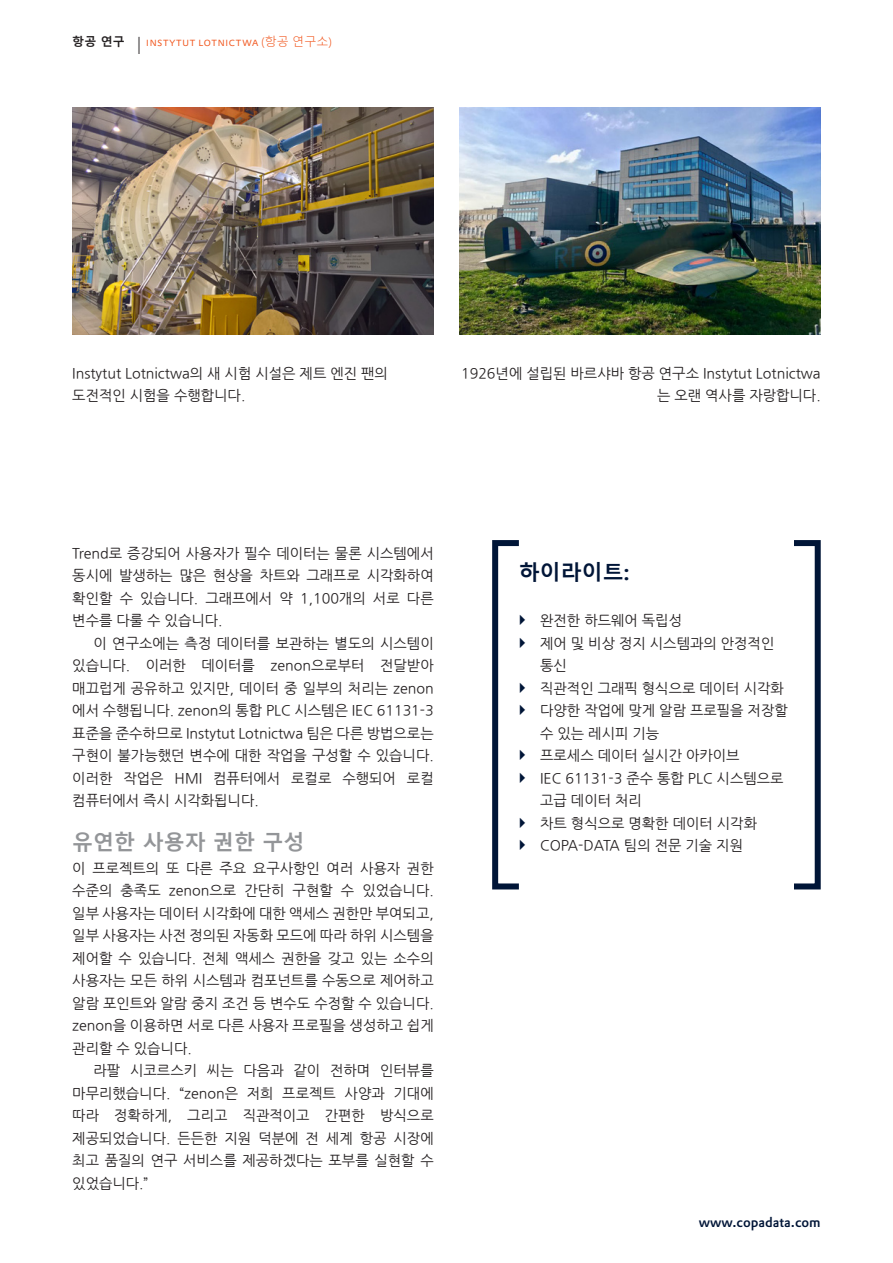
<style>
.page{position:relative;width:893px;height:1263px;background:#fff}
.page>*{position:absolute;margin:0;border:0;box-sizing:border-box;transform-origin:0 0}
.headlines_in_copy_le{font:700 21px "Malgun Gothic";color:#939598}
.headline_in_factbox{font:700 21px "Malgun Gothic";color:#001537}
.copy_indent_KOREAN{font:14.25px/22.5px "Nanum Gothic";color:#231f20;text-align:justify}
.copy_no_indent_KOREA{font:14.25px/22.5px "Nanum Gothic";color:#231f20}
.Caption_align_right{font:14.25px/22.5px "Nanum Gothic";color:#231f20;text-align:right}
.Caption_left_KR{font:14.25px/22.5px "Nanum Gothic";color:#231f20}
.t1{font:500 13.5px "DTL Prokyon TOT";color:#001537}
.t2{font:300 12px "DTL Prokyon TOT Caps";letter-spacing:.005em;color:#f15921}
.s1{font-family:"Malgun Gothic";font-weight:700;color:#231f20}
.s2{font-size:24px;color:#231f20}
.s3{font-family:"Malgun Gothic"}
</style>
<div class="page">
<div style="left:791px;top:540px;width:30px;height:349px;border:6px solid #001537"></div>
<div style="left:492px;top:540px;width:30px;height:349px;border:6px solid #001537"></div>
<img style="left:72px;top:107px;width:362px;height:227px">
<img style="left:459px;top:107px;width:362px;height:227px">
<svg style="left:520px;top:615px;width:2px;height:10px"></svg>
<svg style="left:520px;top:637px;width:2px;height:11px"></svg>
<svg style="left:520px;top:682px;width:2px;height:11px"></svg>
<svg style="left:520px;top:705px;width:2px;height:10px"></svg>
<svg style="left:520px;top:750px;width:2px;height:10px"></svg>
<svg style="left:520px;top:772px;width:2px;height:11px"></svg>
<svg style="left:520px;top:817px;width:2px;height:11px"></svg>
<svg style="left:520px;top:840px;width:2px;height:10px"></svg>
<p class="t2" style="left:72px;top:34px;width:261px"><span class="s1">항공 연구</span> <span class="s2">I</span> instytut lotnictwa <span class="s3">(항공 연구소)</span></p>
<p class="Caption_left_KR" style="left:72px;top:362px;width:317px">Instytut Lotnictwa의 새 시험 시설은 제트 엔진 팬의 도전적인 시험을 수행합니다.</p>
<p class="Caption_align_right" style="left:461px;top:362px;width:361px">1926년에 설립된 바르샤바 항공 연구소 Instytut Lotnictwa 는 오랜 역사를 자랑합니다.</p>
<p class="copy_indent_KOREAN" style="left:72px;top:542px;width:363px">Trend로 증강되어 사용자가 필수 데이터는 물론 시스템에서 동시에 발생하는 많은 현상을 차트와 그래프로 시각화하여 확인할 수 있습니다. 그래프에서 약 1,100개의 서로 다른 변수를 다룰 수 있습니다.</p>
<p class="copy_indent_KOREAN" style="left:72px;top:632px;width:363px;text-indent:21px">이 연구소에는 측정 데이터를 보관하는 별도의 시스템이 있습니다. 이러한 데이터를 zenon으로부터 전달받아 매끄럽게 공유하고 있지만, 데이터 중 일부의 처리는 zenon 에서 수행됩니다. zenon의 통합 PLC 시스템은 IEC 61131-3 표준을 준수하므로 Instytut Lotnictwa 팀은 다른 방법으로는 구현이 불가능했던 변수에 대한 작업을 구성할 수 있습니다. 이러한 작업은 HMI 컴퓨터에서 로컬로 수행되어 로컬 컴퓨터에서 즉시 시각화됩니다.</p>
<p class="headlines_in_copy_le" style="left:72px;top:830px;width:234px">유연한 사용자 권한 구성</p>
<p class="copy_no_indent_KOREA" style="left:72px;top:857px;width:363px;text-align:justify">이 프로젝트의 또 다른 주요 요구사항인 여러 사용자 권한 수준의 충족도 zenon으로 간단히 구현할 수 있었습니다. 일부 사용자는 데이터 시각화에 대한 액세스 권한만 부여되고, 일부 사용자는 사전 정의된 자동화 모드에 따라 하위 시스템을 제어할 수 있습니다. 전체 액세스 권한을 갖고 있는 소수의 사용자는 모든 하위 시스템과 컴포넌트를 수동으로 제어하고 알람 포인트와 알람 중지 조건 등 변수도 수정할 수 있습니다. zenon을 이용하면 서로 다른 사용자 프로필을 생성하고 쉽게 관리할 수 있습니다.</p>
<p class="copy_indent_KOREAN" style="left:72px;top:1060px;width:363px;text-indent:21px">라팔 시코르스키 씨는 다음과 같이 전하며 인터뷰를 마무리했습니다. “zenon은 저희 프로젝트 사양과 기대에 따라 정확하게, 그리고 직관적이고 간편한 방식으로 제공되었습니다. 든든한 지원 덕분에 전 세계 항공 시장에 최고 품질의 연구 서비스를 제공하겠다는 포부를 실현할 수 있었습니다.”</p>
<p class="headline_in_factbox" style="left:519px;top:560px;width:112px">하이라이트:</p>
<p class="copy_no_indent_KOREA" style="left:540px;top:610px;width:143px">완전한 하드웨어 독립성</p>
<p class="copy_no_indent_KOREA" style="left:540px;top:632px;width:236px">제어 및 비상 정지 시스템과의 안정적인 통신</p>
<p class="copy_no_indent_KOREA" style="left:540px;top:677px;width:245px">직관적인 그래픽 형식으로 데이터 시각화</p>
<p class="copy_no_indent_KOREA" style="left:540px;top:700px;width:249px">다양한 작업에 맞게 알람 프로필을 저장할 수 있는 레시피 기능</p>
<p class="copy_no_indent_KOREA" style="left:540px;top:745px;width:201px">프로세스 데이터 실시간 아카이브</p>
<p class="copy_no_indent_KOREA" style="left:540px;top:767px;width:245px">IEC 61131-3 준수 통합 PLC 시스템으로 고급 데이터 처리</p>
<p class="copy_no_indent_KOREA" style="left:540px;top:812px;width:218px">차트 형식으로 명확한 데이터 시각화</p>
<p class="copy_no_indent_KOREA" style="left:540px;top:835px;width:204px">COPA-DATA 팀의 전문 기술 지원</p>
<p class="t1" style="left:699px;top:1213px;width:124px">www.copadata.com</p>
</div>
